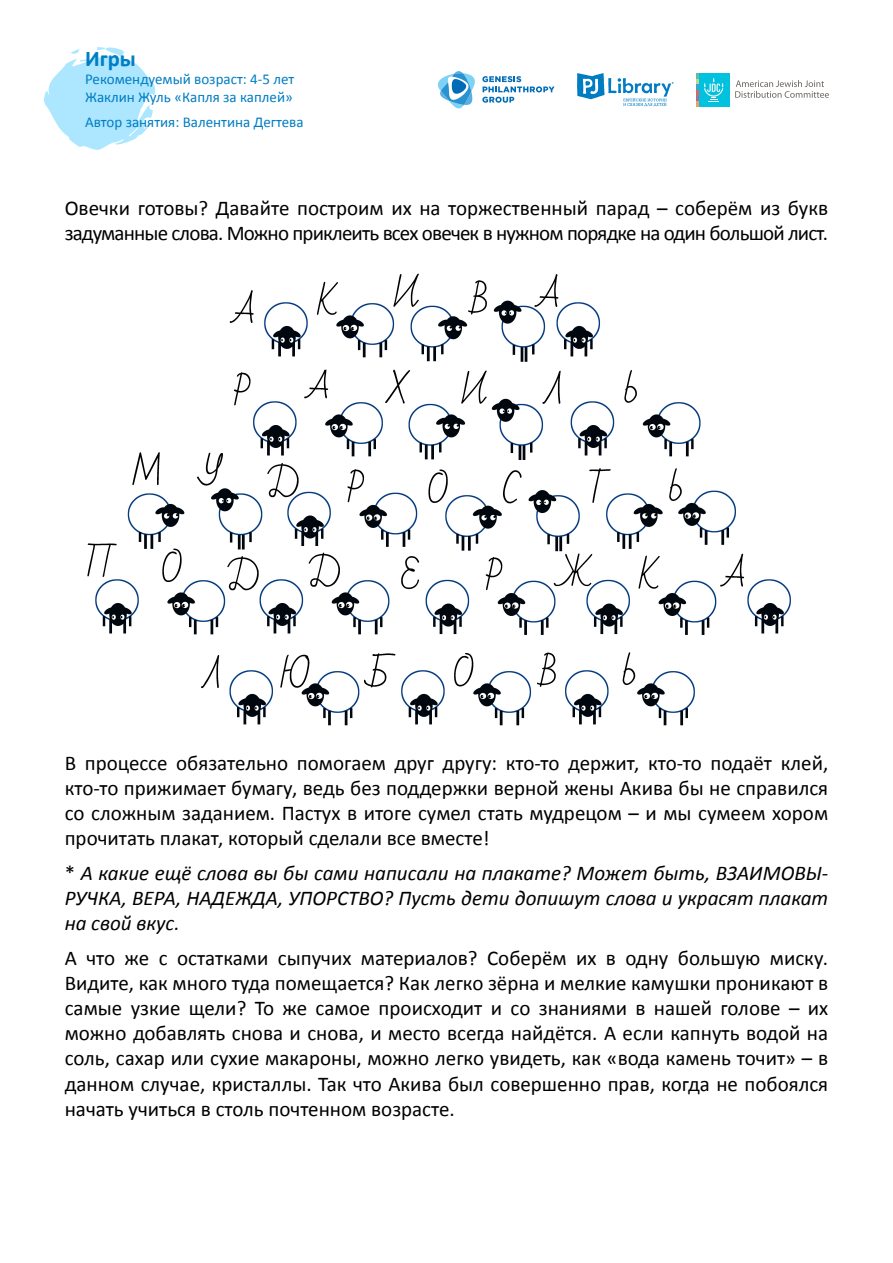
<style>
.page{position:relative;width:893px;height:1263px;background:#fff}
.page>*{position:absolute;margin:0;border:0;box-sizing:border-box;transform-origin:0 0}
.t1{font:700 22.5px "Calibri";color:#007dc3}
.t2{font:21px/25.2px "Calibri";color:#000;text-align:justify}
.t3{font:21px/25.2px "Calibri";letter-spacing:-.04em;color:#000}
.t4{font:italic 21px/25.2px "Calibri";color:#000;text-align:justify}
.t5{font:15px/18px "Calibri";color:#007dc3}
.s1{font-style:normal}
</style>
<div class="page">
<img style="left:87px;top:273px;width:704px;height:453px">
<svg style="left:44px;top:47px;width:112px;height:103px"></svg>
<div style="left:698px;top:73px;width:31px;height:33px;background:#00c2df"></div>
<svg style="left:704px;top:78px;width:19px;height:24px"></svg>
<svg style="left:696px;top:73px;width:2px;height:33px"></svg>
<svg style="left:735px;top:80px;width:94px;height:18px"></svg>
<svg style="left:437px;top:71px;width:118px;height:38px"></svg>
<svg style="left:577px;top:73px;width:97px;height:33px"></svg>
<p class="t1" style="left:85px;top:44px;width:52px">Игры</p>
<p class="t5" style="left:85px;top:70px;width:211px">Рекомендуемый возраст: 4-5 лет<br>Жаклин Жуль «Капля за каплей»</p>
<p class="t5" style="left:85px;top:113px;width:220px">Автор занятия: Валентина Дегтева</p>
<p class="t3" style="left:65px;top:196px;width:765px">Овечки готовы? Давайте построим их на торжественный парад – соберём из букв задуманные слова. Можно приклеить всех овечек в нужном порядке на один большой лист.</p>
<p class="t2" style="left:65px;top:750px;width:765px">В процессе обязательно помогаем друг другу: кто-то держит, кто-то подаёт клей, кто-то прижимает бумагу, ведь без поддержки верной жены Акива бы не справился со сложным заданием. Пастух в итоге сумел стать мудрецом – и мы сумеем хором прочитать плакат, который сделали все вместе!</p>
<p class="t4" style="left:65px;top:859px;width:765px"><span class="s1">*</span> А какие ещё слова вы бы сами написали на плакате? Может быть, ВЗАИМОВЫ-РУЧКА, ВЕРА, НАДЕЖДА, УПОРСТВО? Пусть дети допишут слова и украсят плакат на свой вкус.</p>
<p class="t2" style="left:65px;top:945px;width:765px">А что же с остатками сыпучих материалов? Соберём их в одну большую миску.<br>Видите, как много туда помещается? Как легко зёрна и мелкие камушки проникают в самые узкие щели? То же самое происходит и со знаниями в нашей голове – их можно добавлять снова и снова, и место всегда найдётся. А если капнуть водой на соль, сахар или сухие макароны, можно легко увидеть, как «вода камень точит» – в данном случае, кристаллы. Так что Акива был совершенно прав, когда не побоялся начать учиться в столь почтенном возрасте.</p>
</div>
